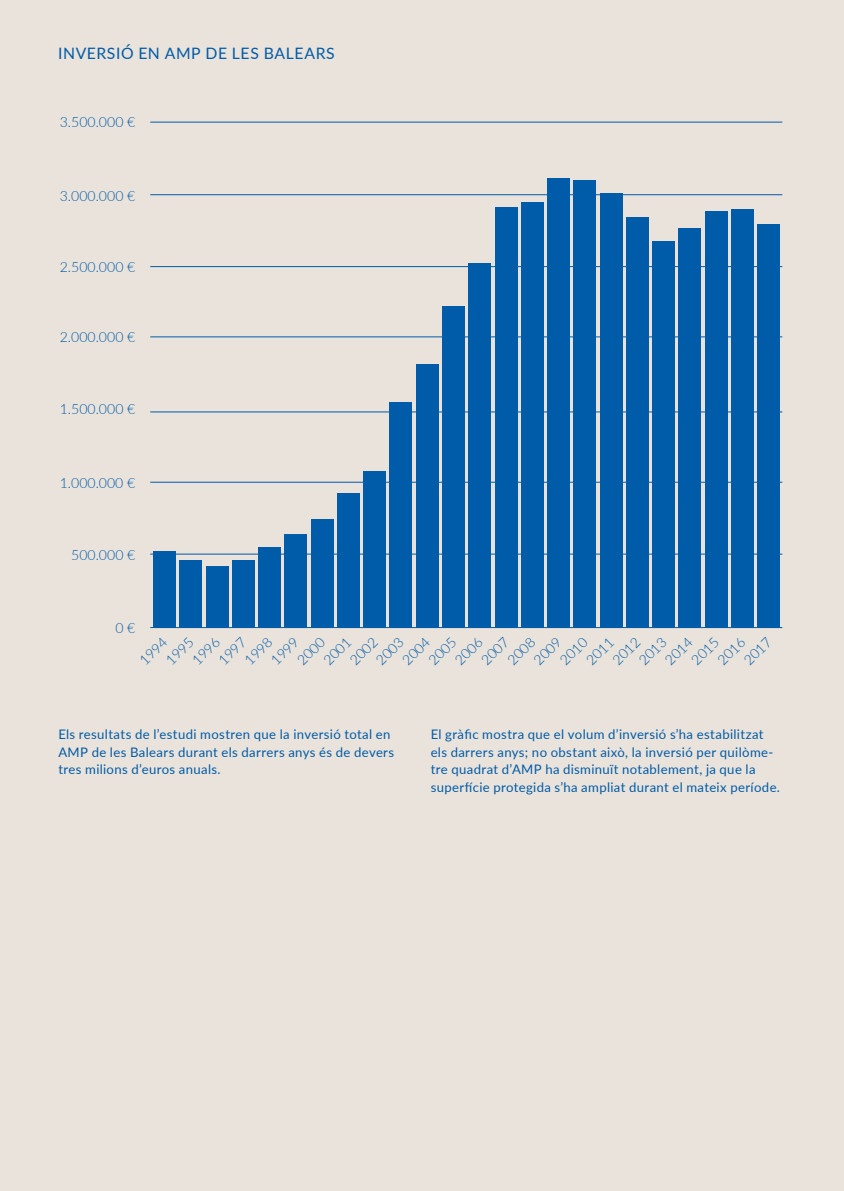
<style>
.page{position:relative;width:844px;height:1191px;background:#fff}
.page>*{position:absolute;margin:0;border:0;box-sizing:border-box;transform-origin:0 0}
.t1{font:15.75px "Lato";letter-spacing:.035em;color:#005ba8}
.t2{font:300 14px "Lato";color:#005ba8}
.t3{font:13.12px/17.5px "Lato";letter-spacing:.025em;color:#005ba8}
</style>
<div class="page">
<div style="left:0;top:0;width:843px;height:1191px;background:#eae3db"></div>
<div style="left:153px;top:551px;width:23px;height:77px;background:#005ba8"></div>
<div style="left:179px;top:560px;width:23px;height:68px;background:#005ba8"></div>
<div style="left:206px;top:566px;width:22px;height:62px;background:#005ba8"></div>
<div style="left:232px;top:560px;width:22px;height:68px;background:#005ba8"></div>
<div style="left:258px;top:547px;width:23px;height:81px;background:#005ba8"></div>
<div style="left:284px;top:534px;width:23px;height:94px;background:#005ba8"></div>
<div style="left:311px;top:519px;width:22px;height:109px;background:#005ba8"></div>
<div style="left:337px;top:493px;width:22px;height:135px;background:#005ba8"></div>
<div style="left:363px;top:472px;width:23px;height:156px;background:#005ba8"></div>
<div style="left:389px;top:402px;width:23px;height:226px;background:#005ba8"></div>
<div style="left:416px;top:365px;width:22px;height:263px;background:#005ba8"></div>
<div style="left:442px;top:306px;width:22px;height:322px;background:#005ba8"></div>
<div style="left:468px;top:263px;width:23px;height:365px;background:#005ba8"></div>
<div style="left:494px;top:207px;width:23px;height:421px;background:#005ba8"></div>
<div style="left:521px;top:202px;width:22px;height:426px;background:#005ba8"></div>
<div style="left:547px;top:178px;width:22px;height:450px;background:#005ba8"></div>
<div style="left:573px;top:181px;width:23px;height:447px;background:#005ba8"></div>
<div style="left:599px;top:194px;width:23px;height:434px;background:#005ba8"></div>
<div style="left:626px;top:218px;width:22px;height:410px;background:#005ba8"></div>
<div style="left:652px;top:241px;width:22px;height:387px;background:#005ba8"></div>
<div style="left:678px;top:228px;width:23px;height:400px;background:#005ba8"></div>
<div style="left:704px;top:211px;width:23px;height:417px;background:#005ba8"></div>
<div style="left:731px;top:209px;width:22px;height:419px;background:#005ba8"></div>
<div style="left:757px;top:224px;width:22px;height:404px;background:#005ba8"></div>
<hr style="left:150px;top:122px;width:632px;height:1px;background:#005ba8">
<hr style="left:150px;top:194px;width:632px;height:1px;background:#005ba8">
<hr style="left:150px;top:266px;width:632px;height:1px;background:#005ba8">
<hr style="left:150px;top:336px;width:632px;height:1px;background:#005ba8">
<hr style="left:150px;top:412px;width:632px;height:1px;background:#005ba8">
<hr style="left:150px;top:482px;width:632px;height:1px;background:#005ba8">
<hr style="left:150px;top:554px;width:632px;height:1px;background:#005ba8">
<hr style="left:150px;top:627px;width:632px;height:1px;background:#005ba8">
<p class="t1" style="left:58px;top:42px;width:278px">INVERSIÓ EN AMP DE LES BALEARS</p>
<p class="t2" style="left:60px;top:112px;width:77px">3.500.000 €</p>
<p class="t2" style="left:60px;top:186px;width:77px">3.000.000 €</p>
<p class="t2" style="left:60px;top:257px;width:77px">2.500.000 €</p>
<p class="t2" style="left:60px;top:327px;width:77px">2.000.000 €</p>
<p class="t2" style="left:60px;top:399px;width:77px">1.500.000 €</p>
<p class="t2" style="left:60px;top:473px;width:77px">1.000.000 €</p>
<p class="t2" style="left:71px;top:545px;width:66px">500.000 €</p>
<p class="t2" style="left:115px;top:618px;width:22px">0 €</p>
<p class="t2" style="left:292px;top:655px;width:34px;rotate:-45deg">2000</p>
<p class="t2" style="left:555px;top:655px;width:34px;rotate:-45deg">2010</p>
<p class="t2" style="left:135px;top:655px;width:34px;rotate:-45deg">1994</p>
<p class="t2" style="left:397px;top:655px;width:34px;rotate:-45deg">2004</p>
<p class="t2" style="left:660px;top:655px;width:34px;rotate:-45deg">2014</p>
<p class="t2" style="left:214px;top:655px;width:34px;rotate:-45deg">1997</p>
<p class="t2" style="left:476px;top:655px;width:34px;rotate:-45deg">2007</p>
<p class="t2" style="left:739px;top:655px;width:34px;rotate:-45deg">2017</p>
<p class="t2" style="left:240px;top:655px;width:34px;rotate:-45deg">1998</p>
<p class="t2" style="left:502px;top:655px;width:34px;rotate:-45deg">2008</p>
<p class="t2" style="left:187px;top:655px;width:34px;rotate:-45deg">1996</p>
<p class="t2" style="left:450px;top:655px;width:34px;rotate:-45deg">2006</p>
<p class="t2" style="left:712px;top:655px;width:34px;rotate:-45deg">2016</p>
<p class="t2" style="left:345px;top:655px;width:34px;rotate:-45deg">2002</p>
<p class="t2" style="left:371px;top:655px;width:34px;rotate:-45deg">2003</p>
<p class="t2" style="left:607px;top:655px;width:34px;rotate:-45deg">2012</p>
<p class="t2" style="left:634px;top:655px;width:34px;rotate:-45deg">2013</p>
<p class="t2" style="left:266px;top:655px;width:34px;rotate:-45deg">1999</p>
<p class="t2" style="left:529px;top:655px;width:34px;rotate:-45deg">2009</p>
<p class="t2" style="left:319px;top:655px;width:34px;rotate:-45deg">2001</p>
<p class="t2" style="left:581px;top:655px;width:34px;rotate:-45deg">2011</p>
<p class="t2" style="left:161px;top:655px;width:34px;rotate:-45deg">1995</p>
<p class="t2" style="left:424px;top:655px;width:34px;rotate:-45deg">2005</p>
<p class="t2" style="left:686px;top:655px;width:34px;rotate:-45deg">2015</p>
<p class="t3" style="left:58px;top:725px;width:337px">Els resultats de l’estudi mostren que la inversió total en<br>AMP de les Balears durant els darrers anys és de devers tres milions d’euros anuals.</p>
<p class="t3" style="left:430px;top:725px;width:351px">El gràfic mostra que el volum d’inversió s’ha estabilitzat els darrers anys; no obstant això, la inversió per quilòme&shy;tre quadrat d’AMP ha disminuït notablement, ja que la superfície protegida s’ha ampliat durant el mateix període.</p>
</div>
